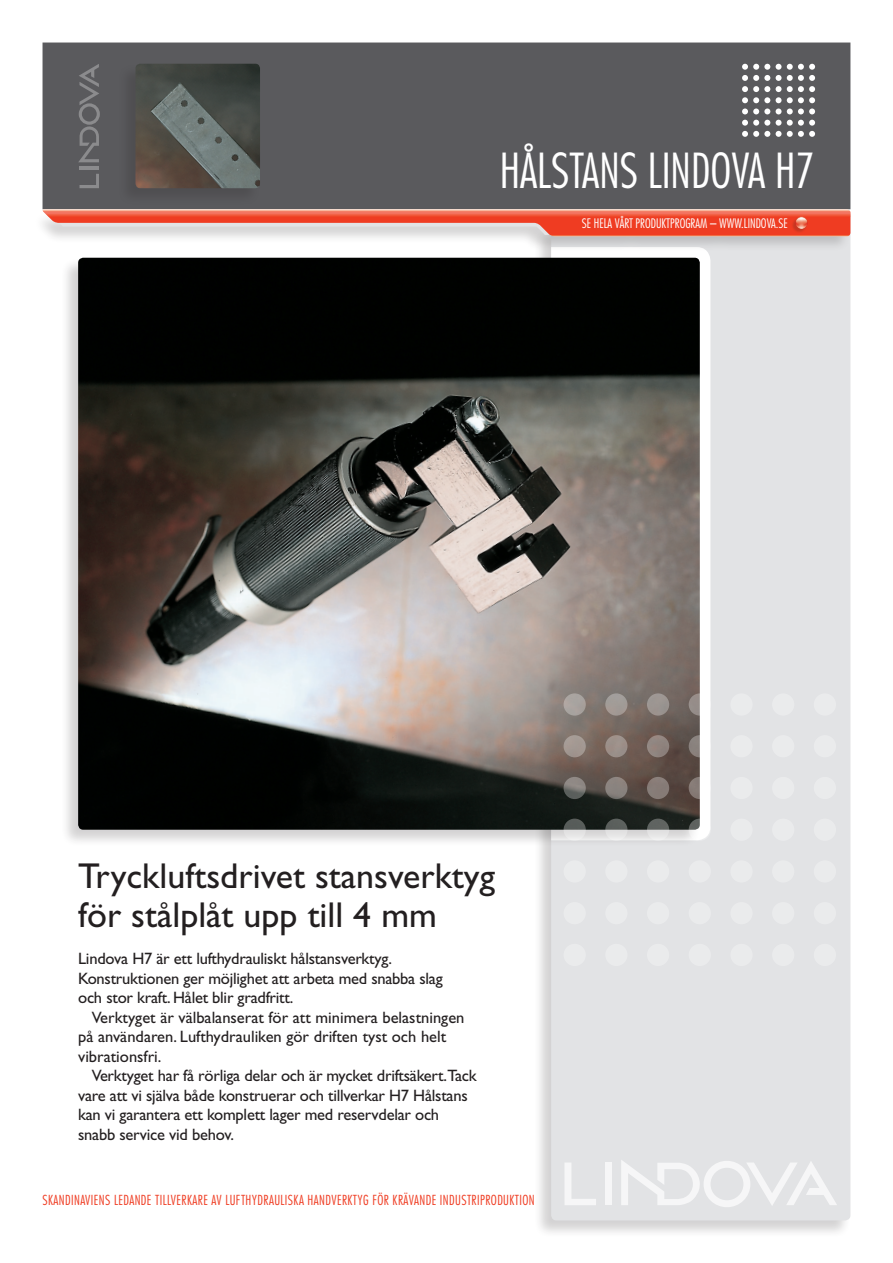
<style>
.page{position:relative;width:893px;height:1263px;background:#fff}
.page>*{position:absolute;margin:0;border:0;box-sizing:border-box;transform-origin:0 0}
.t1{font:300 condensed 46.95px "Futura";color:#fff}
.t2{font:36px/39px "Gill Sans";color:#231f20}
.t3{font:16.5px/19.5px "Gill Sans";letter-spacing:-.015em;color:#231f20}
.t4{font:300 condensed 13.5px "Futura";letter-spacing:.03em;color:#ef3c22}
.t5{font:300 condensed 12.75px "Futura";color:#fff}
</style>
<div class="page">
<div style="left:533px;top:228px;width:318px;height:1009px;background:#231f20;opacity:.2"></div>
<div style="left:551px;top:229px;width:299px;height:991px;background:#e2e3e5;border-radius:5px"></div>
<div style="left:551px;top:252px;width:159px;height:567px;background:#fff"></div>
<svg style="left:565px;top:1163px;width:31px;height:42px"></svg>
<div style="left:605px;top:1162px;width:7px;height:43px;background:#f6f6f7"></div>
<svg style="left:621px;top:1160px;width:79px;height:45px"></svg>
<svg style="left:746px;top:1162px;width:91px;height:43px"></svg>
<div style="left:704px;top:1161px;width:46px;height:46px;border:7px solid #fff;border-radius:50%"></div>
<div style="left:43px;top:43px;width:807px;height:166px;background:#5a5a5d"></div>
<svg style="left:79px;top:174px;width:20px;height:14px"></svg>
<hr style="left:79px;top:167px;width:20px;height:3px;background:#fff">
<svg style="left:78px;top:126px;width:21px;height:36px"></svg>
<svg style="left:79px;top:64px;width:20px;height:41px"></svg>
<div style="left:79px;top:103px;width:21px;height:22px;border:3px solid #fff;border-radius:50%"></div>
<svg style="left:742px;top:64px;width:73px;height:50px"></svg>
<svg style="left:742px;top:120px;width:73px;height:17px"></svg>
<div style="left:31px;top:212px;width:818px;height:40px;background:#231f20;opacity:.2"></div>
<svg style="left:41px;top:209px;width:809px;height:27px;background:#eb8271"></svg>
<div style="left:60px;top:257px;width:640px;height:590px;background:#231f20;opacity:.2"></div>
<img style="left:78px;top:258px;width:622px;height:572px">
<svg style="left:564px;top:693px;width:147px;height:23px;background:#928a85"></svg>
<svg style="left:564px;top:735px;width:147px;height:22px;background:#887b75"></svg>
<svg style="left:564px;top:777px;width:147px;height:22px;background:#726964"></svg>
<svg style="left:564px;top:819px;width:147px;height:22px"></svg>
<div style="left:117px;top:63px;width:143px;height:142px;background:#555457"></div>
<img style="left:136px;top:64px;width:124px;height:124px">
<h1 class="t1" style="left:500px;top:143px;width:317px">HÅLSTANS LINDOVA H7</h1>
<p class="t5" style="left:582px;top:215px;width:168px">SE HELA VÅRT PRODUKTPROGRAM – WWW.LINDOVA</p>
<p class="t5" style="left:776px;top:215px;width:13px">.SE</p>
<h2 class="t2" style="left:78px;top:856px;width:418px">Tryckluftsdrivet stansverktyg för stålplåt upp till 4 mm</h2>
<p class="t3" style="left:78px;top:949px;width:366px">Lindova H7 är ett lufthydrauliskt hålstansverktyg.<br>Konstruktionen ger möjlighet att arbeta med snabba slag och stor kraft. Hålet blir gradfritt.</p>
<p class="t3" style="left:78px;top:1007px;width:388px;text-indent:14px">Verktyget är välbalanserat för att minimera belastningen på användaren. Lufthydrauliken gör driften tyst och helt vibrationsfri.</p>
<p class="t3" style="left:78px;top:1066px;width:400px;text-indent:14px">Verktyget har få rörliga delar och är mycket driftsäkert.Tack vare att vi själva både konstruerar och tillverkar H7 Hålstans kan vi garantera ett komplett lager med reservdelar och snabb service vid behov.</p>
<p class="t4" style="left:43px;top:1192px;width:494px">SKANDINAVIENS LEDANDE TILLVERKARE AV LUFTHYDRAULISKA HANDVERKTYG FÖR KRÄVANDE INDUSTRIPRODUKTION</p>
</div>
